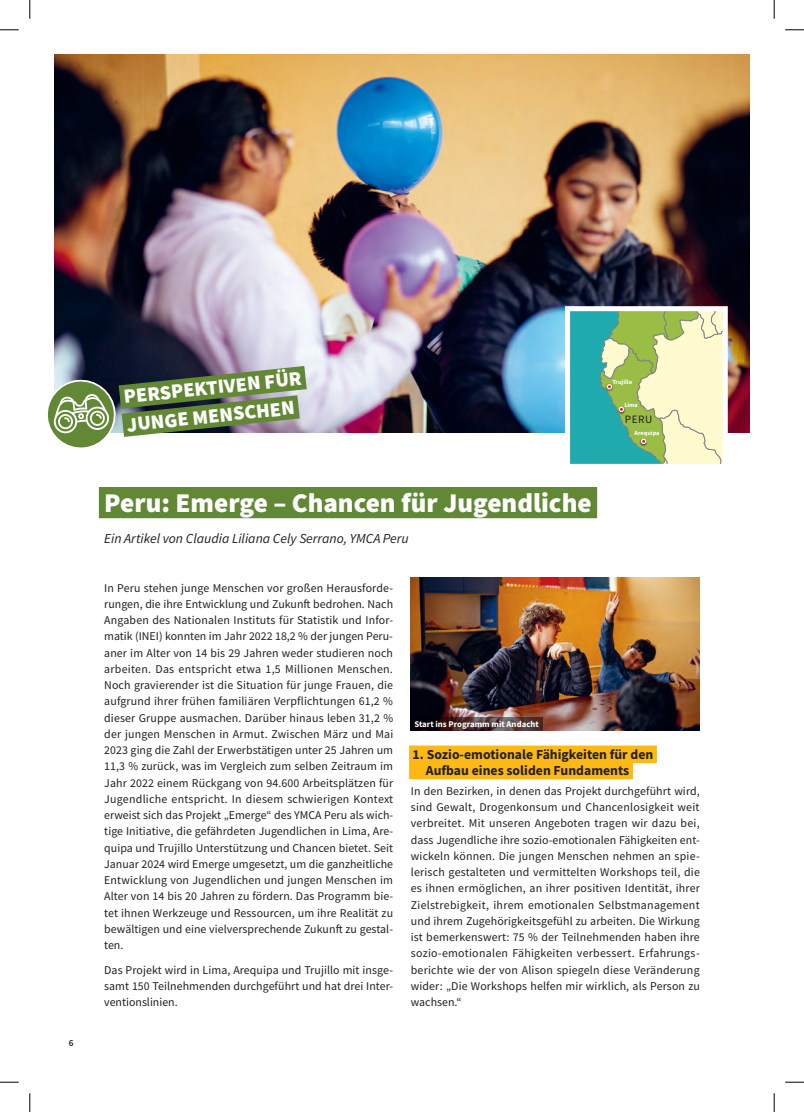
<style>
.page{position:relative;width:804px;height:1112px;background:#fff}
.page>*{position:absolute;margin:0;border:0;box-sizing:border-box;transform-origin:0 0}
.t1{font:900 27.12px "Source Sans Pro";color:#fff}
.t2{font:900 20.25px/28.4px "Source Sans Pro";color:#fff}
.t3{font:700 13.75px/16.2px "Source Sans Pro";color:#231f20}
.t4{font:italic 13.75px "Source Sans Pro";color:#231f20}
.t5{font:11.88px/16.2px "Source Sans Pro";letter-spacing:.005em;color:#231f20;text-align:justify}
.t6{font:11.25px "Source Sans Pro";color:#231f20}
.t7{font:600 9.38px "Source Sans Pro";color:#231f20}
.t8{font:700 8.75px "Source Sans Pro";color:#fff}
.t9{font:700 6.25px "Source Sans Pro";color:#fff}
</style>
<div class="page">
<img style="left:55px;top:55px;width:694px;height:377px">
<div style="left:409px;top:746px;width:248px;height:17px;background:#fcb814"></div>
<div style="left:409px;top:762px;width:224px;height:17px;background:#fcb814"></div>
<img style="left:411px;top:577px;width:288px;height:154px">
<svg style="left:411px;top:717px;width:131px;height:14px;background:#3f2b2b"></svg>
<div style="left:99px;top:487px;width:498px;height:31px;background:#628835"></div>
<svg style="left:47px;top:352px;width:284px;height:96px"></svg>
<div style="left:565px;top:306px;width:163px;height:163px;border:5px solid #fff"></div>
<svg style="left:567px;top:309px;width:158px;height:157px;background:#a4d2a7"></svg>
<svg style="left:0;top:29px;width:19px;height:2px"></svg>
<svg style="left:785px;top:29px;width:19px;height:2px"></svg>
<svg style="left:0;top:1081px;width:19px;height:2px"></svg>
<svg style="left:785px;top:1081px;width:19px;height:2px"></svg>
<svg style="left:29px;top:0;width:2px;height:19px"></svg>
<svg style="left:29px;top:1093px;width:2px;height:19px"></svg>
<svg style="left:773px;top:0;width:2px;height:19px"></svg>
<svg style="left:773px;top:1093px;width:2px;height:19px"></svg>
<p class="t7" style="left:69px;top:1037px;width:6px">6</p>
<h2 class="t2" style="left:122px;top:382px;width:180px;rotate:-6deg">PERSPEKTIVEN FÜR<br>JUNGE MENSCHEN</h2>
<p class="t9" style="left:612px;top:378px;width:21px">Trujillo</p>
<p class="t9" style="left:624px;top:400px;width:15px">Lima</p>
<p class="t9" style="left:634px;top:428px;width:26px">Arequipa</p>
<p class="t6" style="left:625px;top:412px;width:29px">PERU</p>
<h1 class="t1" style="left:104px;top:484px;width:489px">Peru: Emerge – Chancen für Jugendliche</h1>
<p class="t4" style="left:104px;top:530px;width:306px">Ein Artikel von Claudia Liliana Cely Serrano, YMCA Peru</p>
<p class="t5" style="left:104px;top:580px;width:290px">In Peru stehen junge Menschen vor großen Herausforde&shy;rungen, die ihre Entwicklung und Zukunft bedrohen. Nach Angaben des Nationalen Instituts für Statistik und Infor&shy;matik (INEI) konnten im Jahr 2022 18,2 % der jungen Peru&shy;aner im Alter von 14 bis 29 Jahren weder studieren noch arbeiten. Das entspricht etwa 1,5 Millionen Menschen.<br>Noch gravierender ist die Situation für junge Frauen, die aufgrund ihrer frühen familiären Verpflichtungen 61,2 % dieser Gruppe ausmachen. Darüber hinaus leben 31,2 % der jungen Menschen in Armut. Zwischen März und Mai 2023 ging die Zahl der Erwerbstätigen unter 25 Jahren um 11,3 % zurück, was im Vergleich zum selben Zeitraum im Jahr 2022 einem Rückgang von 94.600 Arbeitsplätzen für Jugendliche entspricht. In diesem schwierigen Kontext erweist sich das Projekt „Emerge“ des YMCA Peru als wich&shy;tige Initiative, die gefährdeten Jugendlichen in Lima, Are&shy;quipa und Trujillo Unterstützung und Chancen bietet. Seit Januar 2024 wird Emerge umgesetzt, um die ganzheitliche Entwicklung von Jugendlichen und jungen Menschen im Alter von 14 bis 20 Jahren zu fördern. Das Programm bie&shy;tet ihnen Werkzeuge und Ressourcen, um ihre Realität zu bewältigen und eine vielversprechende Zukunft zu gestal&shy;ten.</p>
<p class="t5" style="left:104px;top:961px;width:290px">Das Projekt wird in Lima, Arequipa und Trujillo mit insge&shy;samt 150 Teilnehmenden durchgeführt und hat drei Inter&shy;ventionslinien.</p>
<p class="t8" style="left:414px;top:718px;width:126px">Start ins Programm mit Andacht</p>
<p class="t3" style="left:426px;top:746px;width:229px;text-indent:-13px">1. Sozio-emotionale Fähigkeiten für den<br>Aufbau eines soliden Fundaments</p>
<p class="t5" style="left:411px;top:783px;width:290px">In den Bezirken, in denen das Projekt durchgeführt wird, sind Gewalt, Drogenkonsum und Chancenlosigkeit weit verbreitet. Mit unseren Angeboten tragen wir dazu bei, dass Jugendliche ihre sozio-emotionalen Fähigkeiten ent&shy;wickeln können. Die jungen Menschen nehmen an spie&shy;lerisch gestalteten und vermittelten Workshops teil, die es ihnen ermöglichen, an ihrer positiven Identität, ihrer Zielstrebigkeit, ihrem emotionalen Selbstmanagement und ihrem Zugehörigkeitsgefühl zu arbeiten. Die Wirkung ist bemerkenswert: 75 % der Teilnehmenden haben ihre sozio-emotionalen Fähigkeiten verbessert. Erfahrungs&shy;berichte wie der von Alison spiegeln diese Veränderung wider: „Die Workshops helfen mir wirklich, als Person zu wachsen.“</p>
</div>
